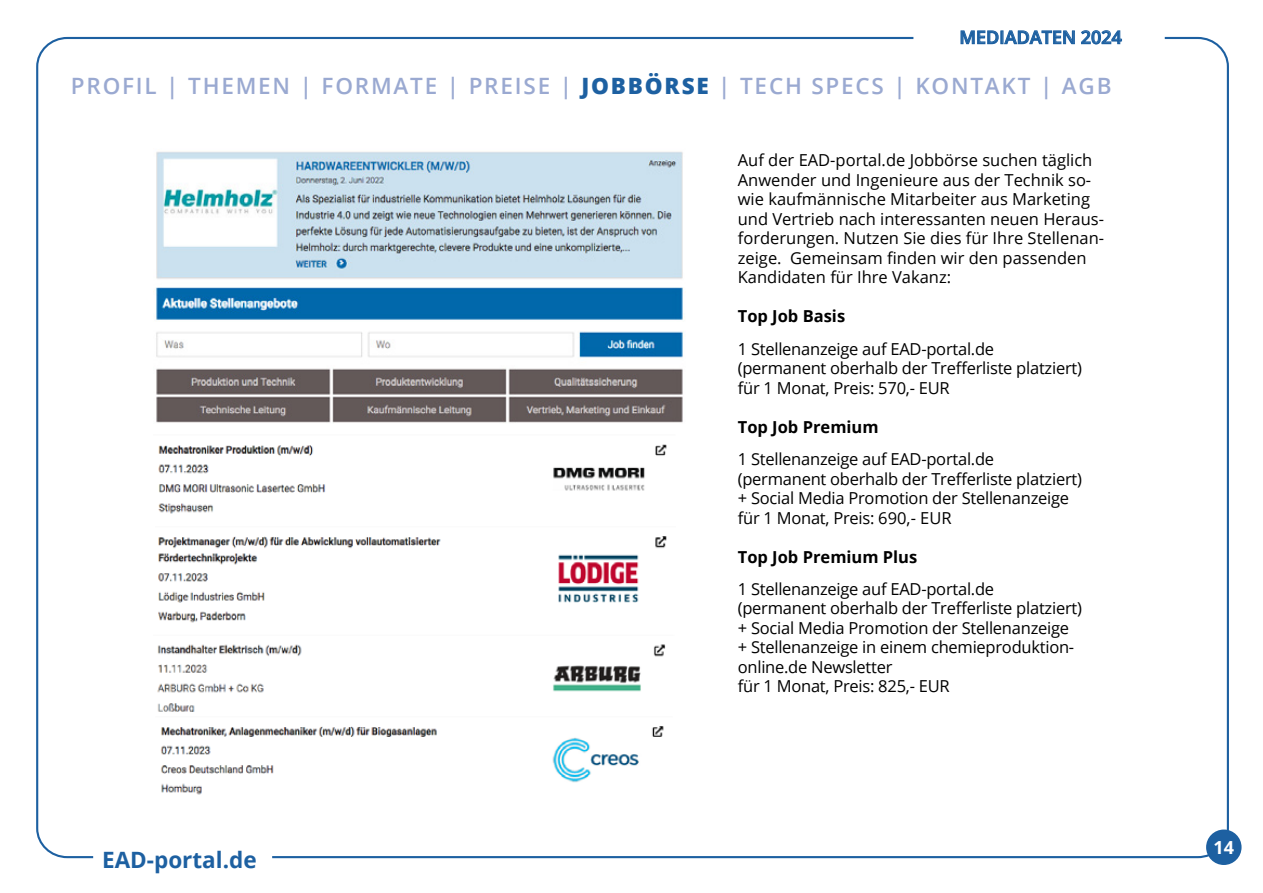
<style>
.page{position:relative;width:1263px;height:893px;background:#fff}
.page>*{position:absolute;margin:0;border:0;box-sizing:border-box;transform-origin:0 0}
.t1{font:600 22.5px "Open Sans";letter-spacing:.08em;color:#9aa9d1}
.t2{font:700 22.5px "Open Sans";color:#1d60a1}
.t3{font:600 18px "Open Sans";color:#1d60a1}
.t4{font:700 18px "Open Sans";color:#fff}
.t5{font:16.5px/19.5px "Open Sans";letter-spacing:-.015em;color:#000}
.t6{font:700 16.5px "Open Sans";color:#000}
.s1{font-weight:800;color:#1d60a1}
</style>
<div class="page">
<svg style="left:913px;top:30px;width:252px;height:15px"></svg>
<div style="left:1206px;top:829px;width:35px;height:36px;background:#1d60a1;border-radius:50%"></div>
<img style="left:158px;top:444px;width:509px;height:70px">
<img style="left:158px;top:536px;width:509px;height:87px">
<img style="left:160px;top:726px;width:504px;height:69px">
<img style="left:156px;top:151px;width:528px;height:272px">
<img style="left:157px;top:644px;width:509px;height:68px">
<p class="t3" style="left:959px;top:25px;width:164px">MEDIADATEN 2024</p>
<h1 class="t1" style="left:71px;top:70px;width:1042px">PROFIL | THEMEN | FORMATE | PREISE | <span class="s1">JOBBÖRSE</span> | TECH SPECS | KONTAKT | AGB</h1>
<h1 class="t2" style="left:102px;top:844px;width:156px">EAD-portal.de</h1>
<p class="t5" style="left:738px;top:150px;width:368px">Auf der EAD-portal.de Jobbörse suchen täglich Anwender und Ingenieure aus der Technik so&shy;wie kaufmännische Mitarbeiter aus Marketing und Vertrieb nach interessanten neuen Heraus&shy;forderungen. Nutzen Sie dies für Ihre Stellenan&shy;zeige. Gemeinsam finden wir den passenden Kandidaten für Ihre Vakanz:</p>
<p class="t6" style="left:738px;top:305px;width:109px">Top Job Basis</p>
<p class="t5" style="left:738px;top:339px;width:346px">1 Stellenanzeige auf EAD-portal.de (permanent oberhalb der Trefferliste platziert) für 1 Monat, Preis: 570,- EUR</p>
<p class="t6" style="left:738px;top:415px;width:142px">Top Job Premium</p>
<p class="t5" style="left:738px;top:449px;width:346px">1 Stellenanzeige auf EAD-portal.de (permanent oberhalb der Trefferliste platziert) + Social Media Promotion der Stellenanzeige für 1 Monat, Preis: 690,- EUR</p>
<p class="t6" style="left:738px;top:545px;width:181px">Top Job Premium Plus</p>
<p class="t5" style="left:738px;top:579px;width:346px">1 Stellenanzeige auf EAD-portal.de (permanent oberhalb der Trefferliste platziert) + Social Media Promotion der Stellenanzeige + Stellenanzeige in einem chemieproduktion&shy;online.de Newsletter<br>für 1 Monat, Preis: 825,- EUR</p>
<p class="t4" style="left:1213px;top:835px;width:22px">14</p>
</div>
